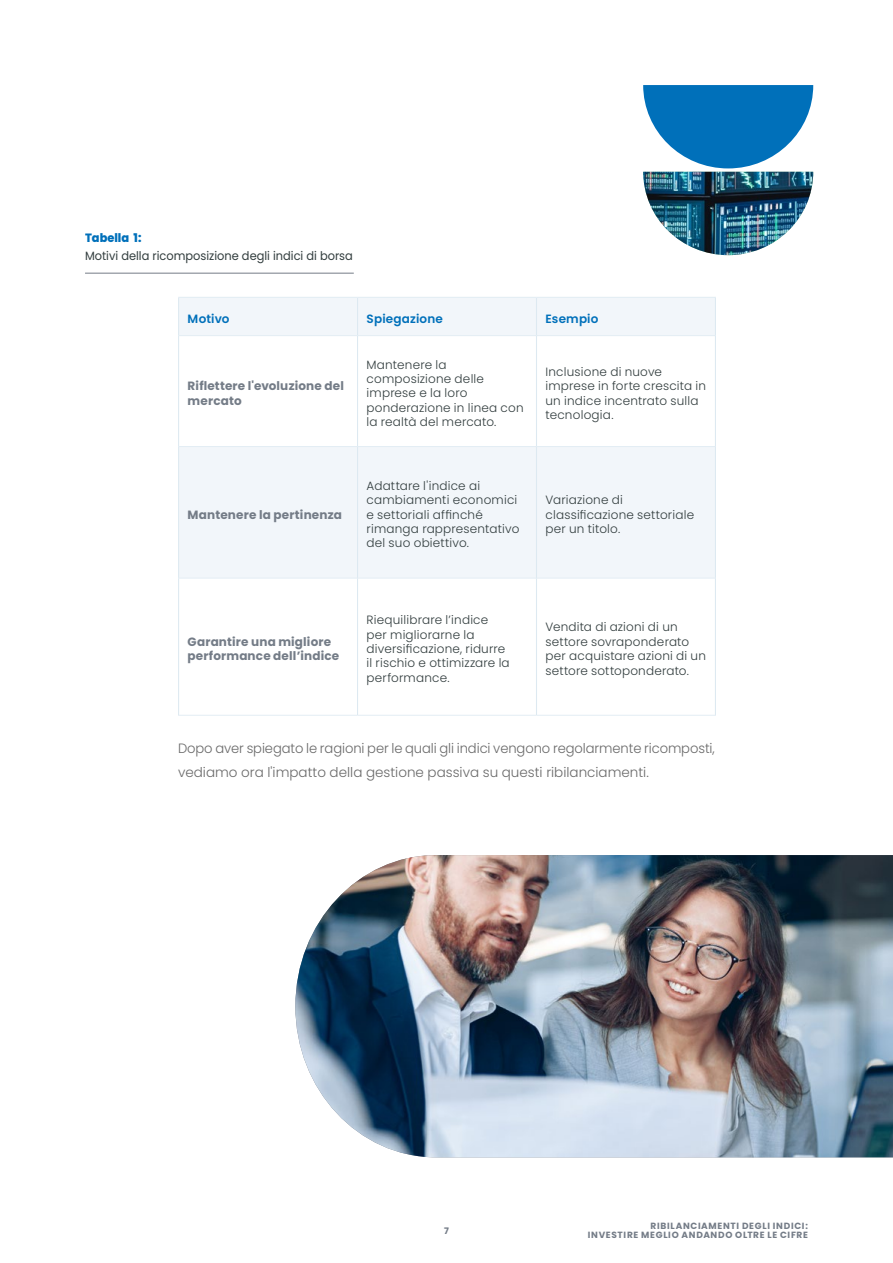
<style>
.page{position:relative;width:893px;height:1263px;background:#fff}
.page>*{position:absolute;margin:0;border:0;box-sizing:border-box;transform-origin:0 0}
.t1{font:300 13.5px/24px "Poppins";letter-spacing:-.005em;color:#6a6a6a}
.t2{font:300 12px/14.4px "Poppins";letter-spacing:.015em;color:#323d3e}
.t3{font:700 12px/14.4px "Poppins";letter-spacing:.015em;color:#747c87}
.t4{font:12px "Poppins";color:#323d3e;scale:.95 1}
.t5{font:600 12px "Poppins";letter-spacing:.015em;color:#0070ba}
.t6{font:800 12px "Poppins";color:#0070ba;scale:.95 1}
.t7{font:700 9px/9px "Poppins";letter-spacing:.08em;color:#747c87;text-align:right}
</style>
<div class="page">
<div style="left:179px;top:297px;width:179px;height:39px;background:#f2f6fa"></div>
<div style="left:358px;top:297px;width:178px;height:39px;background:#f2f6fa"></div>
<div style="left:536px;top:297px;width:179px;height:39px;background:#f2f6fa"></div>
<div style="left:179px;top:446px;width:179px;height:132px;background:#f2f6fa"></div>
<div style="left:358px;top:446px;width:178px;height:132px;background:#f2f6fa"></div>
<div style="left:536px;top:446px;width:179px;height:132px;background:#f2f6fa"></div>
<hr style="left:178px;top:298px;width:1px;height:37px;background:#dde9f1">
<hr style="left:178px;top:297px;width:180px;height:1px;background:#e3edf4">
<hr style="left:357px;top:298px;width:1px;height:37px;background:#dde9f1">
<hr style="left:358px;top:297px;width:178px;height:1px;background:#e3edf4">
<hr style="left:536px;top:298px;width:1px;height:37px;background:#dde9f1">
<hr style="left:536px;top:297px;width:180px;height:1px;background:#e3edf4">
<hr style="left:715px;top:298px;width:1px;height:37px;background:#dde9f1">
<hr style="left:178px;top:336px;width:1px;height:110px;background:#dde9f1">
<hr style="left:178px;top:335px;width:180px;height:1px;background:#e3edf4">
<hr style="left:357px;top:336px;width:1px;height:110px;background:#dde9f1">
<hr style="left:358px;top:335px;width:178px;height:1px;background:#e3edf4">
<hr style="left:536px;top:335px;width:180px;height:1px;background:#e3edf4">
<hr style="left:536px;top:336px;width:1px;height:110px;background:#dde9f1">
<hr style="left:715px;top:336px;width:1px;height:110px;background:#dde9f1">
<hr style="left:178px;top:447px;width:1px;height:131px;background:#dde9f1">
<hr style="left:178px;top:446px;width:180px;height:1px;background:#e3edf4">
<hr style="left:357px;top:447px;width:1px;height:131px;background:#dde9f1">
<hr style="left:358px;top:446px;width:178px;height:1px;background:#e3edf4">
<hr style="left:536px;top:447px;width:1px;height:131px;background:#dde9f1">
<hr style="left:536px;top:446px;width:180px;height:1px;background:#e3edf4">
<hr style="left:715px;top:447px;width:1px;height:131px;background:#dde9f1">
<hr style="left:178px;top:578px;width:1px;height:137px;background:#dde9f1">
<hr style="left:178px;top:578px;width:180px;height:1px;background:#e3edf4">
<hr style="left:358px;top:578px;width:178px;height:1px;background:#e3edf4">
<hr style="left:536px;top:578px;width:180px;height:1px;background:#e3edf4">
<hr style="left:357px;top:578px;width:1px;height:137px;background:#dde9f1">
<hr style="left:536px;top:578px;width:1px;height:137px;background:#dde9f1">
<hr style="left:715px;top:578px;width:1px;height:137px;background:#dde9f1">
<hr style="left:178px;top:715px;width:180px;height:1px;background:#e3edf4">
<hr style="left:358px;top:715px;width:178px;height:1px;background:#e3edf4">
<hr style="left:536px;top:715px;width:180px;height:1px;background:#e3edf4">
<hr style="left:85px;top:273px;width:269px;height:1px;background:#747c87">
<img style="left:295px;top:855px;width:598px;height:302px">
<svg style="left:643px;top:85px;width:170px;height:87px"></svg>
<img style="left:643px;top:172px;width:170px;height:83px">
<p class="t6" style="left:85px;top:231px;width:61px">Tabella 1:</p>
<p class="t4" style="left:85px;top:249px;width:283px">Motivi della ricomposizione degli indici di borsa</p>
<p class="t5" style="left:188px;top:312px;width:43px">Motivo</p>
<p class="t5" style="left:367px;top:312px;width:78px">Spiegazione</p>
<p class="t5" style="left:545px;top:312px;width:54px">Esempio</p>
<p class="t3" style="left:188px;top:379px;width:158px">Riflettere l'evoluzione del mercato</p>
<p class="t3" style="left:188px;top:507px;width:156px">Mantenere la pertinenza</p>
<p class="t2" style="left:367px;top:357px;width:159px">Mantenere la composizione delle imprese e la loro ponderazione in linea con la realtà del mercato.</p>
<p class="t2" style="left:545px;top:364px;width:162px">Inclusione di nuove imprese in forte crescita in un indice incentrato sulla tecnologia.</p>
<p class="t2" style="left:367px;top:478px;width:154px">Adattare l'indice ai cambiamenti economici e settoriali affinché rimanga rappresentativo del suo obiettivo.</p>
<p class="t2" style="left:545px;top:493px;width:150px">Variazione di classificazione settoriale per un titolo.</p>
<p class="t3" style="left:188px;top:634px;width:153px">Garantire una migliore performance dell’indice</p>
<p class="t2" style="left:367px;top:613px;width:145px">Riequilibrare l’indice per migliorarne la diversificazione, ridurre il rischio e ottimizzare la performance.</p>
<p class="t2" style="left:545px;top:620px;width:162px">Vendita di azioni di un settore sovraponderato per acquistare azioni di un settore sottoponderato.</p>
<p class="t1" style="left:178px;top:736px;width:538px">Dopo aver spiegato le ragioni per le quali gli indici vengono regolarmente ricomposti, vediamo ora l'impatto della gestione passiva su questi ribilanciamenti.</p>
<p class="t7" style="left:444px;top:1226px;width:6px">7</p>
<p class="t7" style="left:588px;top:1221px;width:222px">RIBILANCIAMENTI DEGLI INDICI:<br>INVESTIRE MEGLIO ANDANDO OLTRE LE CIFRE</p>
</div>
